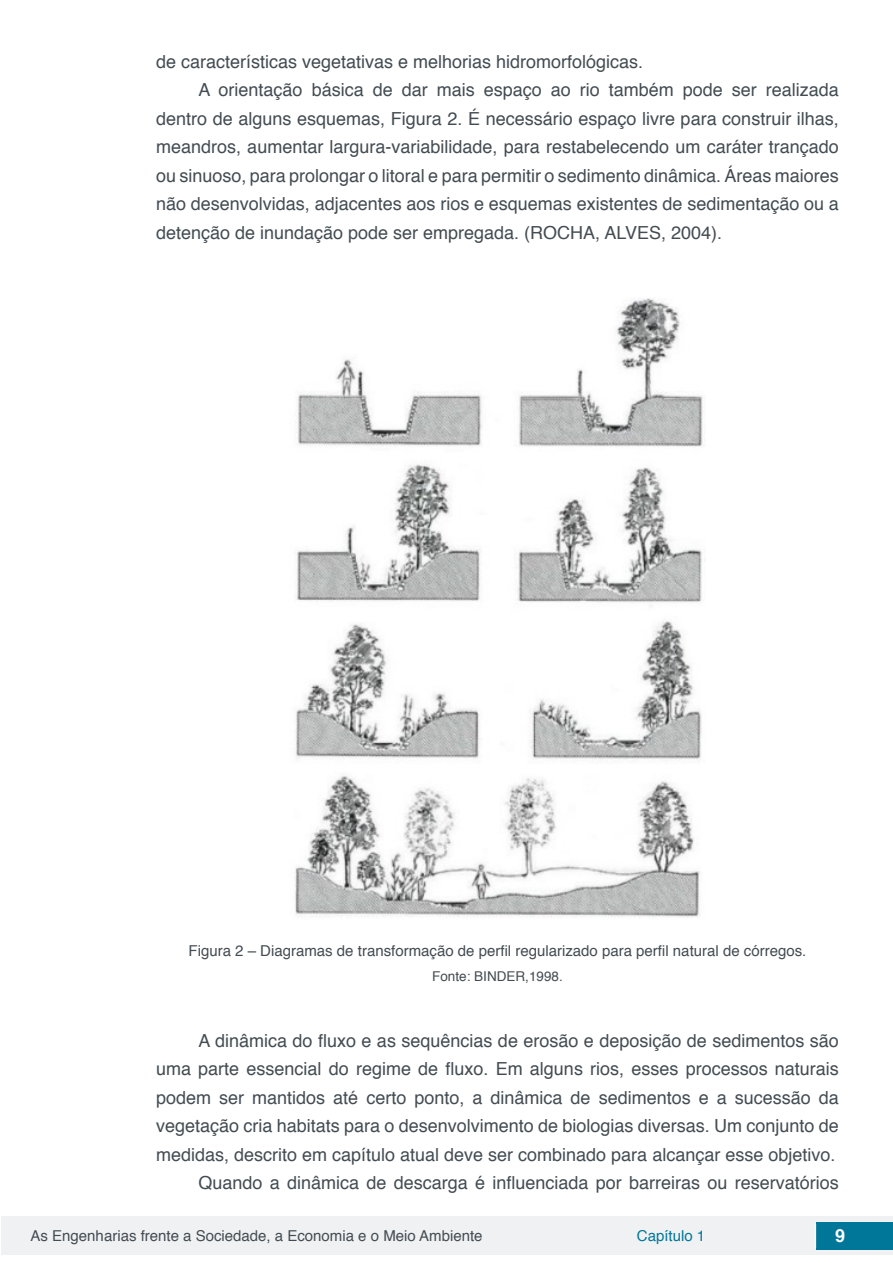
<style>
.page{position:relative;width:893px;height:1263px;background:#fff}
.page>*{position:absolute;margin:0;border:0;box-sizing:border-box;transform-origin:0 0}
.txt{font:18px/28.5px "Helvetica";color:#434c52;text-align:justify}
.t1{font:700 18px "Helvetica";color:#fff}
.info_tab_gra_imag{font:15px "Helvetica";color:#434c52}
.t2{font:15px "Helvetica";color:#007699}
.fonte_tab_gra_imag{font:13.5px "Helvetica";color:#434c52}
</style>
<div class="page">
<div style="left:1px;top:1216px;width:891px;height:38px;background:#f0f1f2"></div>
<div style="left:816px;top:1222px;width:77px;height:27px;background:#007699"></div>
<svg style="left:815px;top:1224px;width:1px;height:24px"></svg>
<img style="left:294px;top:298px;width:412px;height:619px">
<p class="txt" style="left:156px;top:47px;width:489px">de características vegetativas e melhorias hidromorfológicas.</p>
<p class="txt" style="left:156px;top:76px;width:684px;text-indent:43px">A orientação básica de dar mais espaço ao rio também pode ser realizada dentro de alguns esquemas, Figura 2. É necessário espaço livre para construir ilhas, meandros, aumentar largura-variabilidade, para restabelecendo um caráter trançado ou sinuoso, para prolongar o litoral e para permitir o sedimento dinâmica. Áreas maiores não desenvolvidas, adjacentes aos rios e esquemas existentes de sedimentação ou a detenção de inundação pode ser empregada. (ROCHA, ALVES, 2004).</p>
<p class="info_tab_gra_imag" style="left:189px;top:939px;width:619px">Figura 2 – Diagramas de transformação de perfil regularizado para perfil natural de córregos.</p>
<p class="fonte_tab_gra_imag" style="left:432px;top:966px;width:132px">Fonte: BINDER,1998.</p>
<p class="txt" style="left:156px;top:1027px;width:684px;text-indent:43px">A dinâmica do fluxo e as sequências de erosão e deposição de sedimentos são uma parte essencial do regime de fluxo. Em alguns rios, esses processos naturais podem ser mantidos até certo ponto, a dinâmica de sedimentos e a sucessão da vegetação cria habitats para o desenvolvimento de biologias diversas. Um conjunto de medidas, descrito em capítulo atual deve ser combinado para alcançar esse objetivo.</p>
<p class="txt" style="left:199px;top:1169px;width:642px">Quando a dinâmica de descarga é influenciada por barreiras ou reservatórios</p>
<p class="info_tab_gra_imag" style="left:31px;top:1224px;width:453px">As Engenharias frente a Sociedade, a Economia e o Meio Ambiente</p>
<p class="t2" style="left:637px;top:1224px;width:70px">Capítulo 1</p>
<p class="t1" style="left:835px;top:1221px;width:12px">9</p>
</div>
